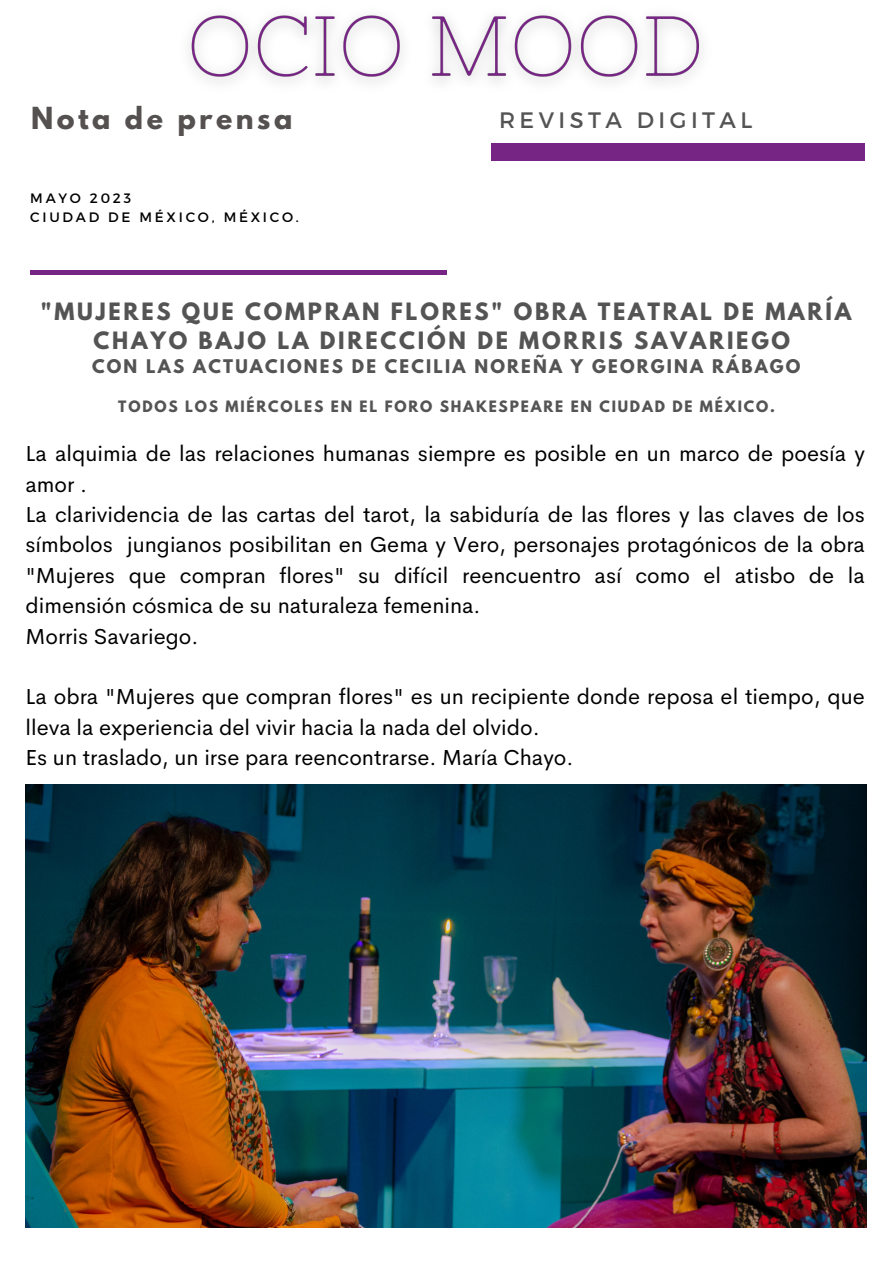
<style>
.page{position:relative;width:893px;height:1264px;background:#fff}
.page>*{position:absolute;margin:0;border:0;box-sizing:border-box;transform-origin:0 0}
.t1{font:700 26.85px "League Spartan";letter-spacing:.13em;color:#545150}
.t2{font:22.35px "Montserrat";letter-spacing:.2em;color:#545454}
.t3{font:21.75px/30.3px "Cerebri Sans";color:#000}
.t4{font:700 21.15px/29.2px "League Spartan";letter-spacing:.13em;color:#545454;text-align:center}
.t5{font:700 16.65px "League Spartan";letter-spacing:.13em;color:#545454}
.t6{font:700 13.95px "League Spartan";letter-spacing:.13em;color:#545454}
.t7{font:13.65px "Montserrat";letter-spacing:.2em;color:#000}
</style>
<div class="page">
<div style="left:491px;top:143px;width:373px;height:18px;background:#772584"></div>
<hr style="left:30px;top:270px;width:416px;height:4px;background:#772584">
<img style="left:25px;top:784px;width:841px;height:443px">
<img style="left:190px;top:15px;width:511px;height:68px">
<p class="t1" style="left:31px;top:105px;width:263px">Nota de prensa</p>
<p class="t7" style="left:30px;top:189px;width:102px">MAYO 2023</p>
<p class="t7" style="left:30px;top:208px;width:270px">CIUDAD DE MÉXICO, MÉXICO.</p>
<p class="t2" style="left:499px;top:106px;width:255px">REVISTA DIGITAL</p>
<p class="t4" style="left:41px;top:300px;width:811px">"MUJERES QUE COMPRAN FLORES" OBRA TEATRAL DE MARÍA<br>CHAYO BAJO LA DIRECCIÓN DE MORRIS SAVARIEGO</p>
<p class="t5" style="left:92px;top:358px;width:710px">CON LAS ACTUACIONES DE CECILIA NOREÑA Y GEORGINA RÁBAGO</p>
<p class="t6" style="left:118px;top:400px;width:658px">TODOS LOS MIÉRCOLES EN EL FORO SHAKESPEARE EN CIUDAD DE MÉXICO.</p>
<p class="t3" style="left:25px;top:438px;width:840px">La alquimia de las relaciones humanas siempre es posible en un marco de poesía y amor .</p>
<p class="t3" style="left:25px;top:499px;width:840px;text-align:justify">La clarividencia de las cartas del tarot, la sabiduría de las flores y las claves de los símbolos jungianos posibilitan en Gema y Vero, personajes protagónicos de la obra "Mujeres que compran flores" su difícil reencuentro así como el atisbo de la dimensión cósmica de su naturaleza femenina.</p>
<p class="t3" style="left:25px;top:621px;width:174px">Morris Savariego.</p>
<p class="t3" style="left:25px;top:681px;width:840px">La obra "Mujeres que compran flores" es un recipiente donde reposa el tiempo, que lleva la experiencia del vivir hacia la nada del olvido.</p>
<p class="t3" style="left:25px;top:742px;width:549px">Es un traslado, un irse para reencontrarse. María Chayo.</p>
</div>
